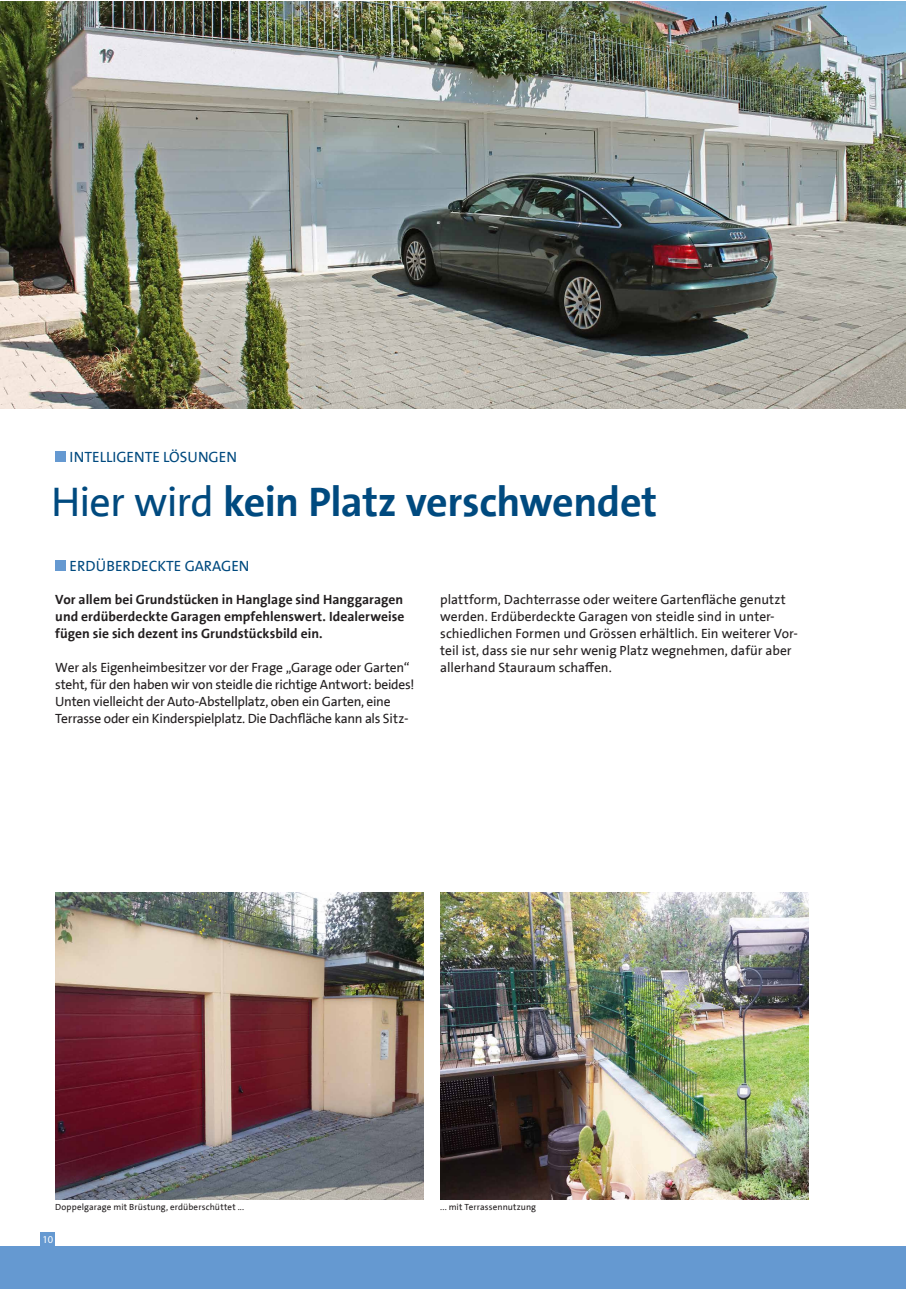
<style>
.page{position:relative;width:906px;height:1289px;background:#fff}
.page>*{position:absolute;margin:0;border:0;box-sizing:border-box;transform-origin:0 0}
.t1{font:700 42px "The Sans B7";letter-spacing:-.01em;color:#004a7f}
.t2{font:15px "The Sans B5";letter-spacing:.01em;color:#004a7f}
.t3{font:13.5px/17px "The Sans B5";letter-spacing:-.01em;color:#231f20}
.t4{font:700 13.5px/17px "The Sans B7";letter-spacing:.005em;color:#231f20;text-align:justify}
.t5{font:10.5px "Myriad Pro";color:#fff}
.t6{font:9px "The Sans B5";letter-spacing:.01em;color:#231f20}
.s1{font-family:"The Sans B5";font-weight:400}
</style>
<div class="page">
<div style="left:40px;top:1231px;width:15px;height:15px;background:#6599d1"></div>
<div style="left:0;top:1246px;width:906px;height:30px;background:#6599d1"></div>
<img style="left:0;top:1px;width:906px;height:407px">
<div style="left:55px;top:451px;width:10px;height:10px;background:#6599d1"></div>
<div style="left:55px;top:560px;width:10px;height:11px;background:#6599d1"></div>
<img style="left:440px;top:892px;width:368px;height:307px">
<img style="left:55px;top:892px;width:368px;height:307px">
<div style="left:0;top:1267px;width:906px;height:21px;background:#6599d1"></div>
<p class="t2" style="left:70px;top:447px;width:9px">intelligente</p>
<p class="t2" style="left:163px;top:447px;width:45px">lösungen</p>
<h1 class="t1" style="left:51px;top:474px;width:608px"><span class="s1">Hier wird</span> kein Platz verschwendet</h1>
<p class="t2" style="left:70px;top:556px;width:46px">Erdüberdec</p>
<p class="t2" style="left:157px;top:556px;width:48px">kte Garagen</p>
<p class="t4" style="left:55px;top:590px;width:351px">Vor allem bei Grundstücken in Hanglage sind Hanggaragen und erdüberdeckte Garagen empfehlenswert. Idealerweise fügen sie sich dezent ins Grundstücksbild ein.</p>
<p class="t3" style="left:55px;top:658px;width:361px">Wer als Eigenheimbesitzer vor der Frage „Garage oder Garten“ steht, für den haben wir von steidle die richtige Antwort: beides!<br>Unten vielleicht der Auto-Abstellplatz, oben ein Garten, eine Terrasse oder ein Kinderspielplatz. Die Dachfläche kann als Sitz-</p>
<p class="t3" style="left:440px;top:590px;width:359px">plattform, Dachterrasse oder weitere Gartenfläche genutzt werden. Erdüberdeckte Garagen von steidle sind in unter&shy;schiedlichen Formen und Grössen erhältlich. Ein weiterer Vor&shy;teil ist, dass sie nur sehr wenig Platz wegnehmen, dafür aber allerhand Stauraum schaffen.</p>
<p class="t6" style="left:55px;top:1201px;width:190px">Doppelgarage mit Brüstung, erdüberschüttet ...</p>
<p class="t6" style="left:440px;top:1200px;width:97px">... mit Terrassennutzung</p>
<p class="t5" style="left:43px;top:1232px;width:12px">10</p>
</div>
